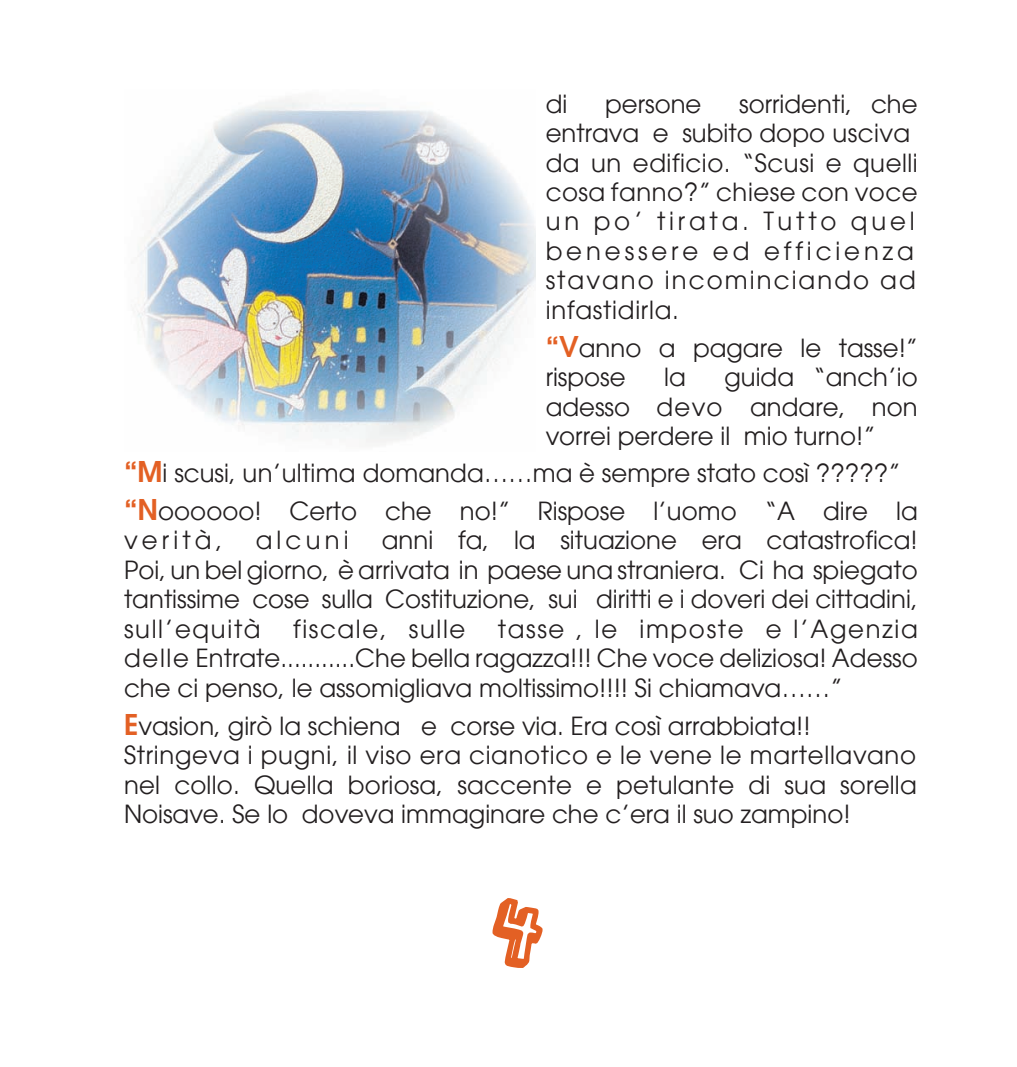
<style>
.page{position:relative;width:1017px;height:1067px;background:#fff}
.page>*{position:absolute;margin:0;border:0;box-sizing:border-box;transform-origin:0 0}
.t1{font:87.5px "Action Jackson";color:#e36024}
.t2{font:24.5px/29.4px "Avant Garde";color:#231f20}
.t3{font:24.5px/29.4px "Avant Garde";letter-spacing:.02em;color:#231f20}
.t4{font:24.5px "Avant Garde";letter-spacing:.065em;color:#231f20}
.s1{font-weight:600;font-size:28px;color:#e36024}
</style>
<div class="page">
<svg style="left:492px;top:898px;width:51px;height:70px"></svg>
<img style="left:135px;top:98px;width:401px;height:345px">
<p class="t3" style="left:546px;top:89px;width:374px;text-indent:194px">sorridenti, che entrava e subito dopo usciva da un edificio. “Scusi e quelli cosa fanno?” chiese con voce un po’ tirata. Tutto quel benessere ed efficienza stavano incominciando ad infastidirla.</p>
<p class="t2" style="left:546px;top:333px;width:374px"><span class="s1">“V</span>anno a pagare le tasse!” rispose</p>
<p class="t2" style="left:546px;top:89px;width:23px">di</p>
<p class="t2" style="left:605px;top:89px;width:98px">persone</p>
<p class="t2" style="left:664px;top:363px;width:23px">la</p>
<p class="t2" style="left:546px;top:363px;width:374px;text-align:justify;text-indent:179px">guida “anch’io adesso devo andare, non vorrei perdere il mio turno!”</p>
<p class="t2" style="left:124px;top:453px;width:795px;line-height:38.5px"><span class="s1">“M</span>i scusi, un’ultima domanda……ma è sempre stato così ?????” <span class="s1">“N</span>oooooo! Certo che no!” Rispose l’uomo “A dire la</p>
<p class="t2" style="left:124px;top:526px;width:100px">verità,</p>
<p class="t2" style="left:256px;top:526px;width:95px">alcuni</p>
<p class="t2" style="left:124px;top:526px;width:795px;text-align:justify;text-indent:258px">anni fa, la situazione era catastrofica!<br>Poi, un bel giorno, è arrivata in paese una straniera. Ci ha spiegato tantissime cose sulla Costituzione, sui diritti e i doveri dei cittadini, sull’equità</p>
<p class="t2" style="left:124px;top:614px;width:795px;text-align:justify;text-indent:374px">tasse , le imposte e l’Agenzia delle Entrate...........Che bella ragazza!!! Che voce deliziosa! Adesso che ci penso, le assomigliava moltissimo!!!! Si chiamava……”</p>
<p class="t2" style="left:124px;top:711px;width:794px"><span class="s1">E</span>vasion, girò la schiena e corse via. Era così arrabbiata!!<br>Stringeva i pugni, il viso era cianotico e le vene le martellavano nel collo. Quella boriosa, saccente e petulante di sua sorella Noisave. Se lo doveva immaginare che c’era il suo zampino!</p>
<p class="t4" style="left:293px;top:614px;width:174px">fiscale, sulle</p>
<h1 class="t1" style="left:492px;top:893px;width:52px">4</h1>
</div>
